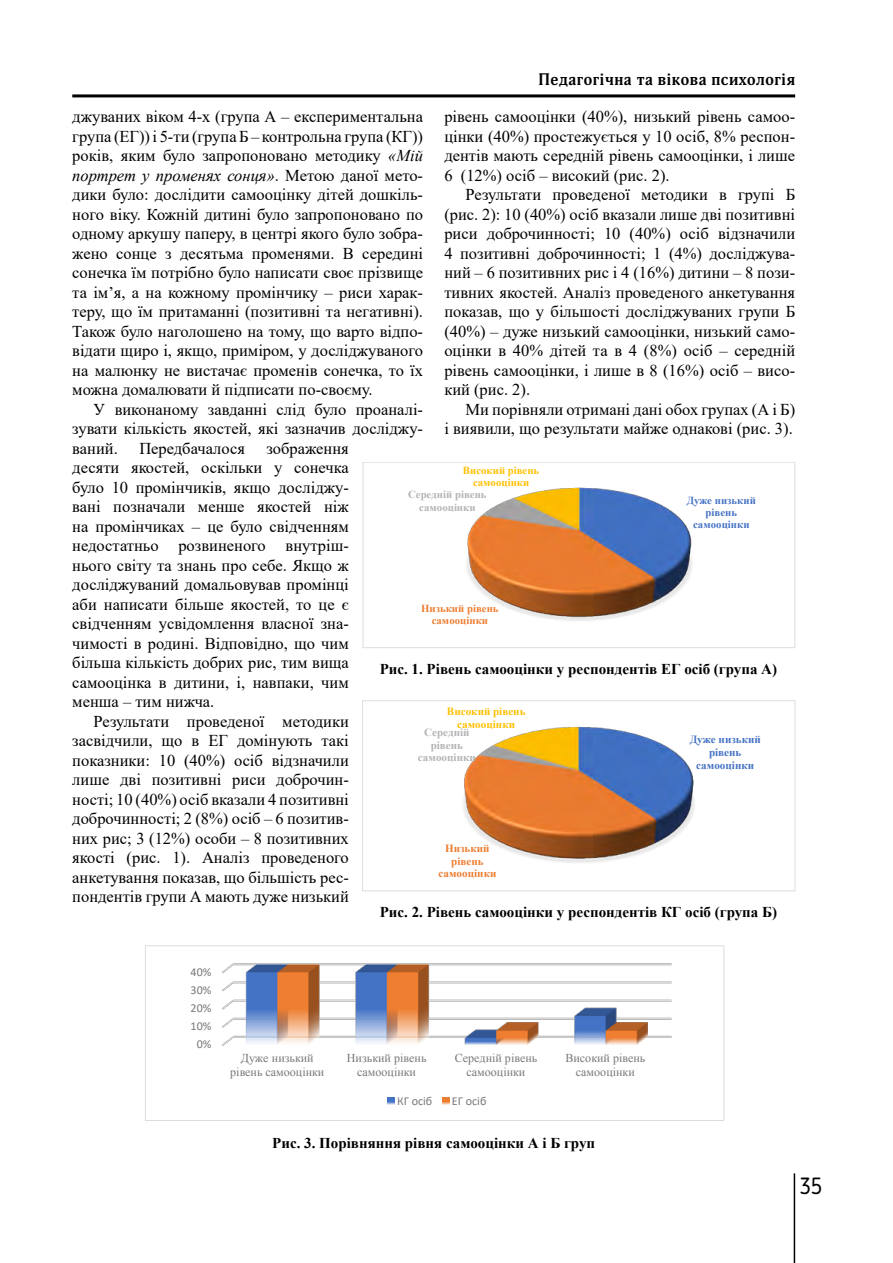
<style>
.page{position:relative;width:893px;height:1263px;background:#fff}
.page>*{position:absolute;margin:0;border:0;box-sizing:border-box;transform-origin:0 0}
.t1{font:23.25px "Blogger Sans";color:#000}
.t2{font:16.5px/19.5px "Times New Roman";color:#000;text-align:justify}
.t3{font:700 16.5px "Adonis C";letter-spacing:.03em;color:#000}
.t4{font:700 15px "Times New Roman";color:#000}
.t5{font:12px/13.8px "Times New Roman";color:#77787b;text-align:center}
.t6{font:12px "Calibri";color:#77787b}
.t7{font:700 11.1px/12.8px "Times New Roman";color:#4472c4;text-align:center}
.t8{font:700 11.1px/12.8px "Times New Roman";color:#b1b3b5;text-align:center}
.t9{font:700 11.1px/12.8px "Times New Roman";color:#ed7d31;text-align:center}
.t10{font:700 11.1px/12.8px "Times New Roman";color:#ffc000;text-align:center}
.t11{font:700 10.8px/12.5px "Times New Roman";color:#4472c4;text-align:center}
.t12{font:700 10.8px/12.5px "Times New Roman";color:#b1b3b5;text-align:center}
.t13{font:700 10.8px/12.5px "Times New Roman";color:#ed7d31;text-align:center}
.t14{font:700 10.8px/12.5px "Times New Roman";color:#ffc000;text-align:center}
.s1{font-style:italic}
</style>
<div class="page">
<hr style="left:794px;top:1173px;width:1px;height:90px;background:#000">
<hr style="left:72px;top:94px;width:723px;height:3px;background:#000">
<img style="left:222px;top:963px;width:450px;height:83px">
<svg style="left:388px;top:1098px;width:6px;height:6px"></svg>
<svg style="left:442px;top:1098px;width:7px;height:6px"></svg>
<div style="left:145px;top:946px;width:579px;height:175px;border:1px solid #dcddde"></div>
<img style="left:466px;top:487px;width:226px;height:134px">
<div style="left:363px;top:462px;width:432px;height:186px;border:1px solid #dcddde"></div>
<img style="left:463px;top:726px;width:232px;height:137px">
<div style="left:362px;top:701px;width:433px;height:190px;border:1px solid #dcddde"></div>
<p class="t3" style="left:538px;top:70px;width:258px">Педагогічна та вікова психологія</p>
<p class="t2" style="left:72px;top:106px;width:352px">джуваних віком 4-х (група А – експериментальна група (ЕГ)) і 5-ти (група Б – контрольна група (КГ)) років, яким було запропоновано методику <span class="s1">«Мій портрет у променях сонця»</span>. Метою даної мето&shy;дики було: дослідити самооцінку дітей дошкіль&shy;ного віку. Кожній дитині було запропоновано по одному аркушу паперу, в центрі якого було зобра&shy;жено сонце з десятьма променями. В середині сонечка їм потрібно було написати своє прізвище та ім’я, а на кожному промінчику – риси харак&shy;теру, що їм притаманні (позитивні та негативні).<br>Також було наголошено на тому, що варто відпо&shy;відати щиро і, якщо, приміром, у досліджуваного на малюнку не вистачає променів сонечка, то їх можна домалювати й підписати по-своєму.</p>
<p class="t2" style="left:72px;top:399px;width:352px;text-indent:21px">У виконаному завданні слід було проаналі&shy;зувати кількість якостей, які зазначив досліджу&shy;ваний.</p>
<p class="t2" style="left:444px;top:106px;width:352px">рівень самооцінки (40%), низький рівень самоо&shy;цінки (40%) простежується у 10 осіб, 8% респон&shy;дентів мають середній рівень самооцінки, і лише 6 (12%) осіб – високий (рис. 2).</p>
<p class="t2" style="left:444px;top:184px;width:352px;text-indent:21px">Результати проведеної методики в групі Б (рис. 2): 10 (40%) осіб вказали лише дві позитивні риси доброчинності; 10 (40%) осіб відзначили 4 позитивні доброчинності; 1 (4%) досліджува&shy;ний – 6 позитивних рис і 4 (16%) дитини – 8 пози&shy;тивних якостей. Аналіз проведеного анкетування показав, що у більшості досліджуваних групи Б (40%) – дуже низький самооцінки, низький само&shy;оцінки в 40% дітей та в 4 (8%) осіб – середній рівень самооцінки, і лише в 8 (16%) осіб – висо&shy;кий (рис. 2).</p>
<p class="t2" style="left:444px;top:399px;width:352px;text-align:right">Ми порівняли отримані дані обох групах (А і Б)<br>і виявили, що результати майже однакові (рис. 3).</p>
<p class="t2" style="left:72px;top:438px;width:278px;text-indent:194px">зображення десяти якостей, оскільки у сонечка було 10 промінчиків, якщо досліджу&shy;вані позначали менше якостей ніж на промінчиках – це було свідченням недостатньо розвиненого внутріш&shy;нього світу та знань про себе. Якщо ж досліджуваний домальовував промінці аби написати більше якостей, то це є свідченням усвідомлення власної зна&shy;чимості в родині. Відповідно, що чим більша кількість добрих рис, тим вища самооцінка в дитини, і, навпаки, чим менша – тим нижча.</p>
<p class="t2" style="left:72px;top:711px;width:278px;text-indent:21px">Результати проведеної методики засвідчили, що в ЕГ домінують такі показники: 10 (40%) осіб відзначили лише дві позитивні риси доброчин&shy;ності; 10 (40%) осіб вказали 4 позитивні доброчинності; 2 (8%) осіб – 6 позитив&shy;них рис; 3 (12%) особи – 8 позитивних якості (рис. 1). Аналіз проведеного анкетування показав, що більшість рес&shy;пондентів групи А мають дуже низький</p>
<p class="t2" style="left:139px;top:438px;width:107px">Передбачалося</p>
<p class="t14" style="left:463px;top:464px;width:78px">Високий рівень самооцінки</p>
<p class="t12" style="left:408px;top:488px;width:80px">Середній рівень самооцінки</p>
<p class="t11" style="left:687px;top:493px;width:71px">Дуже низький рівень самооцінки</p>
<p class="t13" style="left:421px;top:601px;width:79px">Низький рівень самооцінки</p>
<p class="t4" style="left:380px;top:658px;width:399px">Рис. 1. Рівень самооцінки у респондентів ЕГ осіб (група А)</p>
<p class="t10" style="left:447px;top:705px;width:80px">Високий рівень самооцінки</p>
<p class="t8" style="left:418px;top:726px;width:59px">Середній рівень самооцінки</p>
<p class="t7" style="left:690px;top:733px;width:73px">Дуже низький рівень самооцінки</p>
<p class="t9" style="left:438px;top:841px;width:59px">Низький рівень самооцінки</p>
<p class="t4" style="left:380px;top:901px;width:399px">Рис. 2. Рівень самооцінки у респондентів КГ осіб (група Б)</p>
<p class="t6" style="left:191px;top:964px;width:22px">40%</p>
<p class="t6" style="left:191px;top:982px;width:22px">30%</p>
<p class="t6" style="left:191px;top:1000px;width:22px">20%</p>
<p class="t6" style="left:191px;top:1018px;width:22px">10%</p>
<p class="t6" style="left:197px;top:1036px;width:16px">0%</p>
<p class="t5" style="left:230px;top:1051px;width:96px">Дуже низький рівень самооцінки</p>
<p class="t5" style="left:347px;top:1051px;width:81px">Низький рівень самооцінки</p>
<p class="t5" style="left:455px;top:1051px;width:84px">Середній рівень самооцінки</p>
<p class="t5" style="left:565px;top:1051px;width:81px">Високий рівень самооцінки</p>
<p class="t6" style="left:397px;top:1092px;width:37px">КГ осіб</p>
<p class="t6" style="left:452px;top:1092px;width:36px">ЕГ осіб</p>
<p class="t4" style="left:272px;top:1132px;width:324px">Рис. 3. Порівняння рівня самооцінки А і Б груп</p>
<h1 class="t1" style="left:799px;top:1172px;width:25px">35</h1>
</div>
